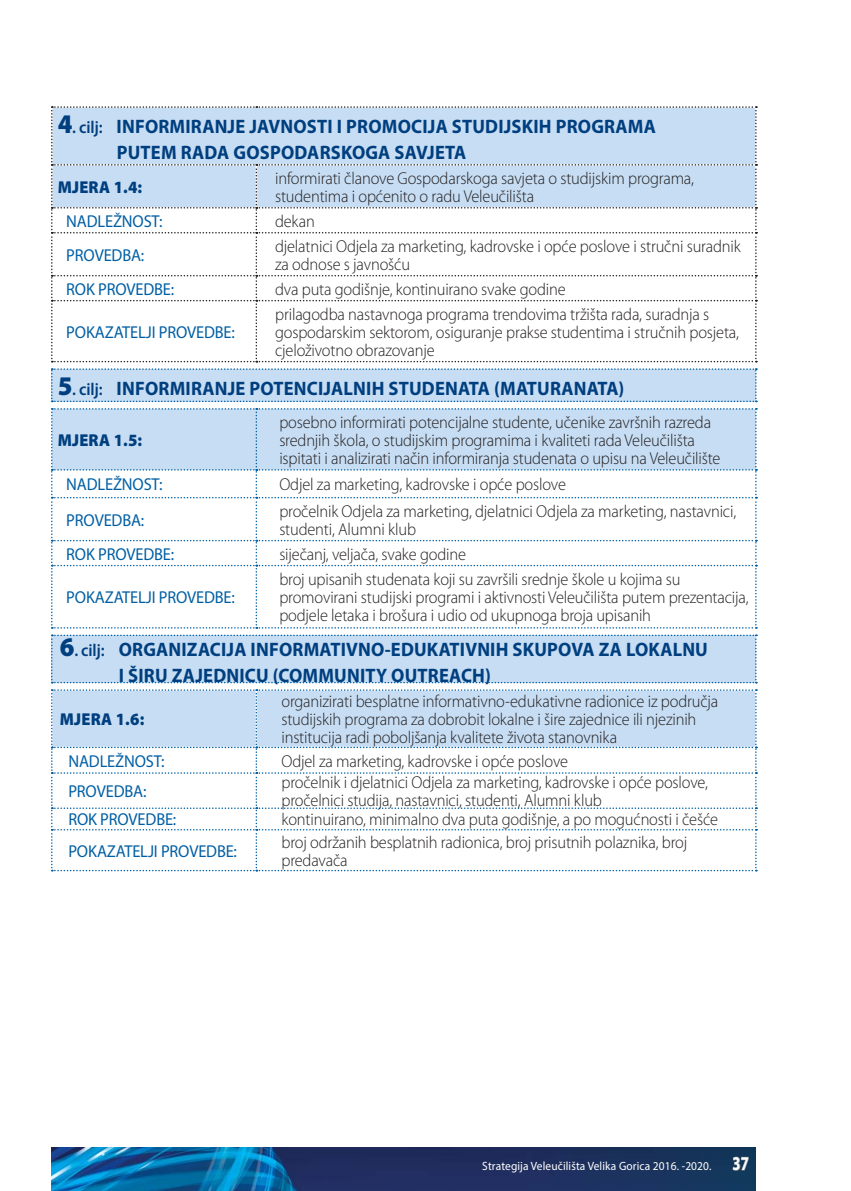
<style>
.page{position:relative;width:851px;height:1191px;background:#fff}
.page>*{position:absolute;margin:0;border:0;box-sizing:border-box;transform-origin:0 0}
.t1{font:700 19.5px/25.5px "Myriad Pro";letter-spacing:.01em;color:#003f7f;scale:.95 1}
.t2{font:300 17.25px/18px "Myriad Pro";letter-spacing:-.01em;color:#231f20;scale:.95 1}
.t3{font:17.25px "Myriad Pro";letter-spacing:-.01em;color:#005fa4;scale:.95 1}
.t4{font:900 17.25px "Myriad Pro";letter-spacing:.01em;color:#003f7f;scale:.95 1}
.t5{font:12px "Myriad Pro";letter-spacing:.01em;color:#fff;scale:.95 1}
.s1{font-weight:900;font-size:27px}
.s2{font-weight:600;font-size:17.25px}
.s3{font-weight:700;font-size:19.5px;color:#808285}
.s4{font-weight:700;font-size:19.5px}
</style>
<div class="page">
<img style="left:52px;top:1147px;width:703px;height:43px">
<svg style="left:51px;top:106px;width:705px;height:256px"></svg>
<svg style="left:51px;top:368px;width:705px;height:34px;background:#c1d9f0"></svg>
<svg style="left:51px;top:408px;width:705px;height:220px"></svg>
<div style="left:51px;top:634px;width:705px;height:49px;background:#c7ddf3"></div>
<svg style="left:51px;top:689px;width:705px;height:182px"></svg>
<p class="t1" style="left:117px;top:116px;width:569px;text-indent:-59px"><span class="s1">4</span><span class="s2">. cilj:</span> INFORMIRANJE JAVNOSTI I PROMOCIJA STUDIJSKIH PROGRAMA<br>PUTEM RADA GOSPODARSKOGA SAVJETA</p>
<p class="t4" style="left:58px;top:180px;width:90px">MJERA 1.4:</p>
<p class="t2" style="left:275px;top:171px;width:442px">informirati članove Gospodarskoga savjeta o studijskim programa, studentima i općenito o radu Veleučilišta</p>
<p class="t3" style="left:66px;top:214px;width:103px">NADLEŽNOST:</p>
<p class="t2" style="left:275px;top:214px;width:43px">dekan</p>
<p class="t3" style="left:66px;top:248px;width:84px">PROVEDBA:</p>
<p class="t2" style="left:275px;top:239px;width:491px">djelatnici Odjela za marketing, kadrovske i opće poslove i stručni suradnik za odnose s javnošću</p>
<p class="t3" style="left:66px;top:282px;width:115px">ROK PROVEDBE:</p>
<p class="t2" style="left:275px;top:282px;width:307px">dva puta godišnje, kontinuirano svake godine</p>
<p class="t3" style="left:66px;top:325px;width:179px">POKAZATELJI PROVEDBE:</p>
<p class="t2" style="left:275px;top:306px;width:490px">prilagodba nastavnoga programa trendovima tržišta rada, suradnja s gospodarskim sektorom, osiguranje prakse studentima i stručnih posjeta, cjeloživotno obrazovanje</p>
<p class="t1" style="left:58px;top:378px;width:597px"><span class="s1">5</span><span class="s2">. cilj:</span> INFORMIRANJE POTENCIJALNIH STUDENATA (MATURANATA)</p>
<p class="t4" style="left:58px;top:433px;width:90px">MJERA 1.5:</p>
<p class="t2" style="left:279px;top:415px;width:466px">posebno informirati potencijalne studente, učenike završnih razreda srednjih škola, o studijskim programima i kvaliteti rada Veleučilišta ispitati i analizirati način informiranja studenata o upisu na Veleučilište</p>
<p class="t3" style="left:66px;top:478px;width:103px">NADLEŽNOST:</p>
<p class="t2" style="left:279px;top:477px;width:303px">Odjel za marketing, kadrovske i opće poslove</p>
<p class="t3" style="left:66px;top:513px;width:84px">PROVEDBA:</p>
<p class="t2" style="left:279px;top:503px;width:482px">pročelnik Odjela za marketing, djelatnici Odjela za marketing, nastavnici, studenti, Alumni klub</p>
<p class="t3" style="left:66px;top:547px;width:115px">ROK PROVEDBE:</p>
<p class="t2" style="left:279px;top:546px;width:198px">siječanj, veljača, svake godine</p>
<p class="t3" style="left:66px;top:591px;width:179px">POKAZATELJI PROVEDBE:</p>
<p class="t2" style="left:279px;top:572px;width:495px">broj upisanih studenata koji su završili srednje škole u kojima su promovirani studijski programi i aktivnosti Veleučilišta putem prezentacija, podjele letaka i brošura i udio od ukupnoga broja upisanih</p>
<p class="t1" style="left:119px;top:639px;width:621px;text-indent:-59px"><span class="s1">6</span><span class="s2">. cilj:</span> ORGANIZACIJA INFORMATIVNO-EDUKATIVNIH SKUPOVA ZA LOKALNU<br>I ŠIRU ZAJEDNICU (COMMUNITY OUTREACH)</p>
<p class="t4" style="left:60px;top:713px;width:90px">MJERA 1.6:</p>
<p class="t2" style="left:281px;top:694px;width:461px">organizirati besplatne informativno-edukativne radionice iz područja studijskih programa za dobrobit lokalne i šire zajednice ili njezinih institucija radi poboljšanja kvalitete života stanovnika</p>
<p class="t3" style="left:68px;top:754px;width:103px">NADLEŽNOST:</p>
<p class="t2" style="left:281px;top:753px;width:303px">Odjel za marketing, kadrovske i opće poslove</p>
<p class="t3" style="left:68px;top:785px;width:84px">PROVEDBA:</p>
<p class="t2" style="left:281px;top:775px;width:450px">pročelnik i djelatnici Odjela za marketing, kadrovske i opće poslove, pročelnici studija, nastavnici, studenti, Alumni klub</p>
<p class="t3" style="left:68px;top:813px;width:115px">ROK PROVEDBE:</p>
<p class="t2" style="left:281px;top:812px;width:461px">kontinuirano, minimalno dva puta godišnje, a po mogućnosti i češće</p>
<p class="t3" style="left:68px;top:844px;width:179px">POKAZATELJI PROVEDBE:</p>
<p class="t2" style="left:281px;top:834px;width:428px">broj održanih besplatnih radionica, broj prisutnih polaznika, broj predavača</p>
<p class="t5" style="left:482px;top:1161px;width:282px">Strategija Veleučilišta Velika Gorica 2016. -2020. <span class="s3">3</span><span class="s4">7</span></p>
</div>
